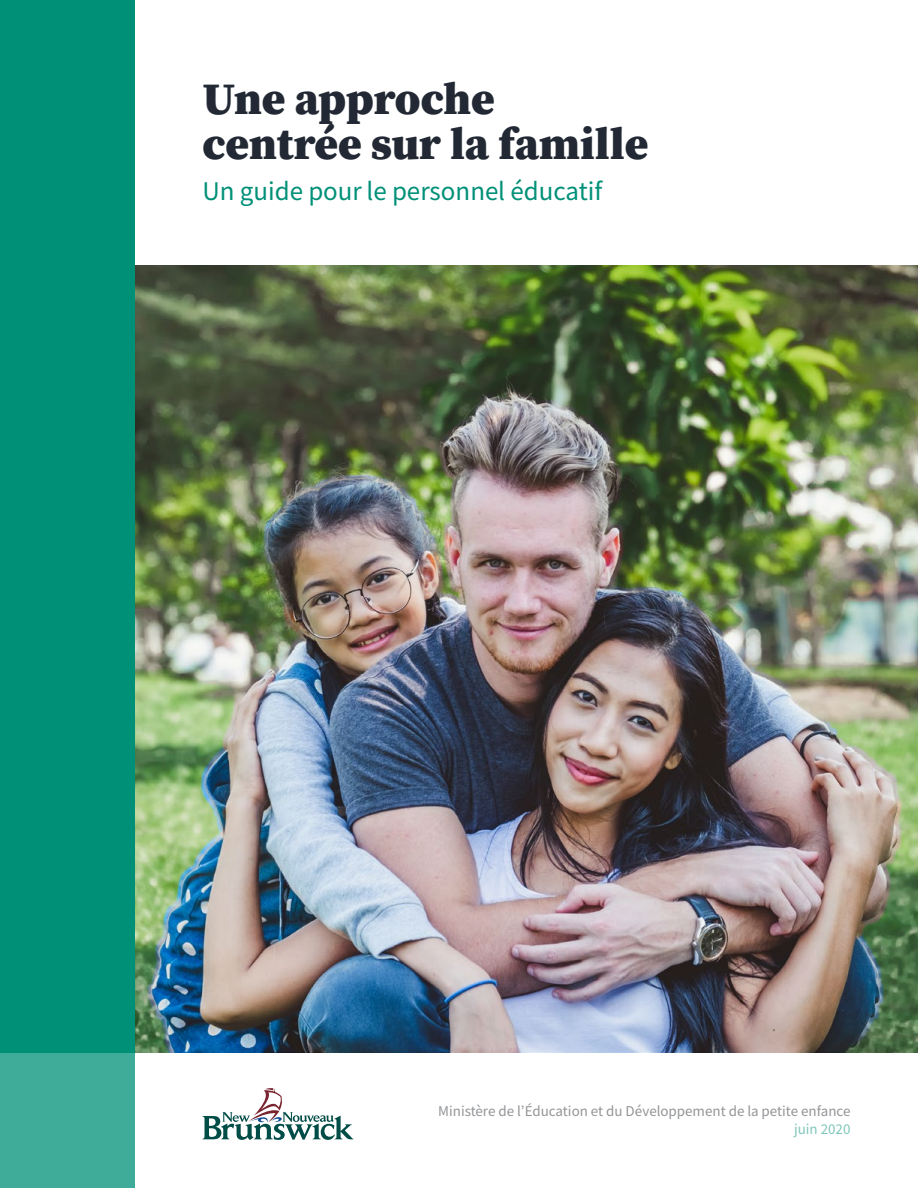
<style>
.page{position:relative;width:918px;height:1188px;background:#fff}
.page>*{position:absolute;margin:0;border:0;box-sizing:border-box;transform-origin:0 0}
.t1{font:45px/45px "Source Serif Variable";letter-spacing:.025em;color:#222934}
.t2{font:27px "Source Sans Variable";letter-spacing:.02em;color:#009078}
.t3{font:15px "Source Sans Variable";letter-spacing:.02em;color:#939598}
.t4{font:15px "Source Sans Variable";letter-spacing:.025em;color:#80c7bb}
</style>
<div class="page">
<div style="left:0;top:0;width:135px;height:1188px;background:#009078"></div>
<div style="left:0;top:1053px;width:135px;height:135px;background:#3fab99"></div>
<svg style="left:202px;top:1088px;width:151px;height:52px"></svg>
<img style="left:135px;top:266px;width:783px;height:787px">
<h1 class="t1" style="left:202px;top:77px;width:447px">Une approche centrée sur la famille</h1>
<h2 class="t2" style="left:202px;top:174px;width:400px">Un guide pour le personnel éducatif</h2>
<p class="t3" style="left:438px;top:1102px;width:414px">Ministère de l’Éducation et du Développement de la petite enfance</p>
<p class="t4" style="left:794px;top:1120px;width:58px">juin 2020</p>
</div>
